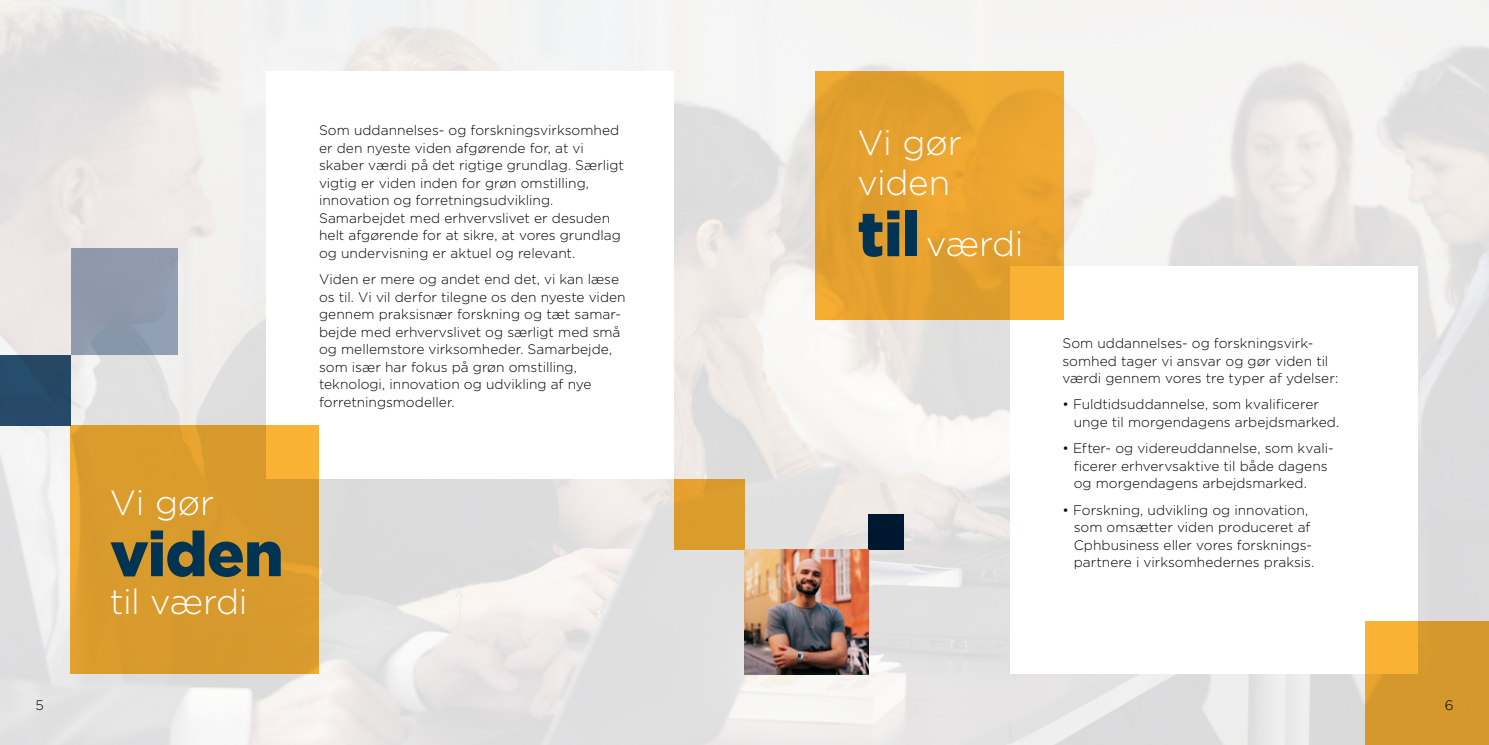
<style>
.page{position:relative;width:1489px;height:745px;background:#fff}
.page>*{position:absolute;margin:0;border:0;box-sizing:border-box;transform-origin:0 0}
.t1{font:900 62.5px "Gotham";letter-spacing:-.015em;color:#003452}
.t2{font:300 35px/40px "Gotham";letter-spacing:-.01em;color:#fff}
.t3{font:300 13.75px/17.5px "Gotham";color:#000}
.s1{font-weight:900;font-size:62.5px;color:#003452}
</style>
<div class="page">
<img style="left:0;top:0;width:1488px;height:744px">
<div style="left:673px;top:478px;width:71px;height:71px;background:#da9c2d"></div>
<div style="left:0;top:354px;width:71px;height:71px;background:#264a68"></div>
<div style="left:266px;top:71px;width:407px;height:407px;background:#fff"></div>
<svg style="left:71px;top:425px;width:248px;height:248px;background:#da9c2d"></svg>
<div style="left:1010px;top:266px;width:407px;height:407px;background:#fff"></div>
<svg style="left:815px;top:71px;width:248px;height:248px;background:#e7a22e"></svg>
<div style="left:71px;top:248px;width:106px;height:106px;background:#8e9aac"></div>
<svg style="left:1364px;top:620px;width:124px;height:124px;background:#db9e30"></svg>
<div style="left:868px;top:514px;width:36px;height:35px;background:#00182f"></div>
<img style="left:744px;top:549px;width:124px;height:124px">
<h2 class="t2" style="left:110px;top:481px;width:106px">Vi gør</h2>
<h1 class="t1" style="left:110px;top:510px;width:175px">viden</h1>
<h2 class="t2" style="left:110px;top:580px;width:139px">til værdi</h2>
<p class="t3" style="left:319px;top:121px;width:306px">Som uddannelses- og forskningsvirksomhed er den nyeste viden afgørende for, at vi skaber værdi på det rigtige grundlag. Særligt vigtig er viden inden for grøn omstilling, innovation og forretningsudvikling.<br>Samarbejdet med erhvervslivet er desuden helt afgørende for at sikre, at vores grundlag og undervisning er aktuel og relevant.</p>
<p class="t3" style="left:319px;top:270px;width:308px">Viden er mere og andet end det, vi kan læse os til. Vi vil derfor tilegne os den nyeste viden gennem praksisnær forskning og tæt samar&shy;bejde med erhvervslivet og særligt med små og mellemstore virksomheder. Samarbejde, som især har fokus på grøn omstilling, teknologi, innovation og udvikling af nye forretningsmodeller.</p>
<h2 class="t2" style="left:857px;top:121px;width:106px">Vi gør viden</h2>
<h2 class="t2" style="left:857px;top:223px;width:167px"><span class="s1">til</span> værdi</h2>
<p class="t3" style="left:1062px;top:334px;width:277px">Som uddannelses- og forskningsvirk&shy;somhed tager vi ansvar og gør viden til værdi gennem vores tre typer af ydelser:</p>
<p class="t3" style="left:1073px;top:395px;width:267px;text-indent:-11px">• Fuldtidsuddannelse, som kvalificerer unge til morgendagens arbejdsmarked.</p>
<p class="t3" style="left:1073px;top:439px;width:261px;text-indent:-11px">• Efter- og videreuddannelse, som kvali&shy;ficerer erhvervsaktive til både dagens og morgendagens arbejdsmarked.</p>
<p class="t3" style="left:1073px;top:500px;width:242px;text-indent:-11px">• Forskning, udvikling og innovation, som omsætter viden produceret af Cphbusiness eller vores forsknings&shy;partnere i virksomhedernes praksis.</p>
<p class="t3" style="left:35px;top:695px;width:10px">5</p>
<p class="t3" style="left:1444px;top:695px;width:10px">6</p>
</div>
